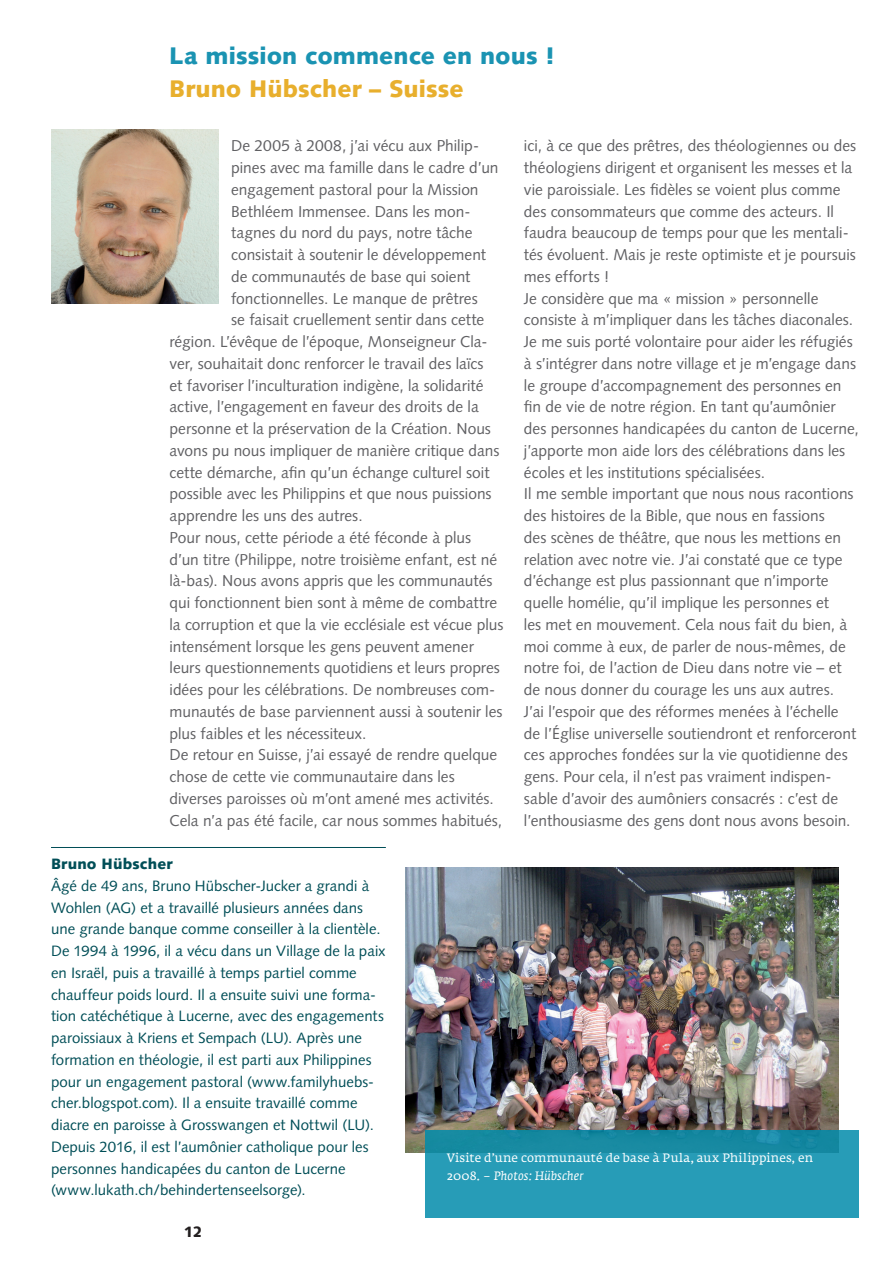
<style>
.page{position:relative;width:893px;height:1263px;background:#fff}
.page>*{position:absolute;margin:0;border:0;box-sizing:border-box;transform-origin:0 0}
.t1{font:900 24px "Syntax LT Std";color:#1a93b2}
.t2{font:900 24px "Syntax LT Std";letter-spacing:.005em;color:#e8af2d}
.t3{font:15.75px/21.8px "Syntax LT Std";color:#606063}
.t4{font:15px/21.8px "Syntax LT Std";color:#004e57}
.t5{font:900 15px "Syntax LT Std";letter-spacing:.01em;color:#004e57}
.t6{font:900 15px "Syntax LT Std";color:#231f20}
.t7{font:12px/18px "Fedra Serif A Std";letter-spacing:.015em;color:#fff}
.s1{font-style:italic}
</style>
<div class="page">
<img style="left:406px;top:867px;width:433px;height:285px">
<img style="left:51px;top:130px;width:167px;height:174px">
<div style="left:426px;top:1130px;width:433px;height:88px;background:linear-gradient(to bottom,#198da5,#2ca2bd)"></div>
<hr style="left:51px;top:847px;width:335px;height:1px;background:#004e57">
<h1 class="t1" style="left:169px;top:42px;width:387px">La mission commence en nous !</h1>
<h1 class="t2" style="left:169px;top:75px;width:296px">Bruno Hübscher – Suisse</h1>
<p class="t3" style="left:231px;top:135px;width:249px">De 2005 à 2008, j’ai vécu aux Philip-</p>
<p class="t3" style="left:231px;top:157px;width:269px">pines avec ma famille dans le cadre d’un</p>
<p class="t3" style="left:231px;top:179px;width:249px">engagement pastoral pour la Mission</p>
<p class="t3" style="left:231px;top:200px;width:241px">Bethléem Immensee. Dans les mon-</p>
<p class="t3" style="left:231px;top:222px;width:243px">tagnes du nord du pays, notre tâche</p>
<p class="t3" style="left:231px;top:244px;width:256px">consistait à soutenir le développement</p>
<p class="t3" style="left:231px;top:266px;width:241px">de communautés de base qui soient</p>
<p class="t3" style="left:231px;top:287px;width:248px">fonctionnelles. Le manque de prêtres</p>
<p class="t3" style="left:231px;top:309px;width:255px">se faisait cruellement sentir dans cette</p>
<p class="t3" style="left:170px;top:331px;width:319px">région. L’évêque de l’époque, Monseigneur Cla-</p>
<p class="t3" style="left:170px;top:353px;width:316px">ver, souhaitait donc renforcer le travail des laïcs</p>
<p class="t3" style="left:170px;top:374px;width:316px">et favoriser l’inculturation indigène, la solidarité</p>
<p class="t3" style="left:170px;top:396px;width:311px">active, l’engagement en faveur des droits de la</p>
<p class="t3" style="left:170px;top:418px;width:323px">personne et la préservation de la Création. Nous</p>
<p class="t3" style="left:170px;top:440px;width:331px">avons pu nous impliquer de manière critique dans</p>
<p class="t3" style="left:170px;top:461px;width:322px">cette démarche, afin qu’un échange culturel soit</p>
<p class="t3" style="left:170px;top:483px;width:324px">possible avec les Philippins et que nous puissions</p>
<p class="t3" style="left:170px;top:505px;width:195px">apprendre les uns des autres.</p>
<p class="t3" style="left:170px;top:527px;width:303px">Pour nous, cette période a été féconde à plus</p>
<p class="t3" style="left:170px;top:548px;width:329px">d’un titre (Philippe, notre troisième enfant, est né</p>
<p class="t3" style="left:170px;top:570px;width:324px">là-bas). Nous avons appris que les communautés</p>
<p class="t3" style="left:170px;top:592px;width:329px">qui fonctionnent bien sont à même de combattre</p>
<p class="t3" style="left:170px;top:614px;width:335px">la corruption et que la vie ecclésiale est vécue plus</p>
<p class="t3" style="left:170px;top:635px;width:306px">intensément lorsque les gens peuvent amener</p>
<p class="t3" style="left:170px;top:657px;width:332px">leurs questionnements quotidiens et leurs propres</p>
<p class="t3" style="left:170px;top:679px;width:327px">idées pour les célébrations. De nombreuses com-</p>
<p class="t3" style="left:170px;top:701px;width:334px">munautés de base parviennent aussi à soutenir les</p>
<p class="t3" style="left:170px;top:722px;width:199px">plus faibles et les nécessiteux.</p>
<p class="t3" style="left:170px;top:744px;width:329px">De retour en Suisse, j’ai essayé de rendre quelque</p>
<p class="t3" style="left:170px;top:766px;width:287px">chose de cette vie communautaire dans les</p>
<p class="t3" style="left:170px;top:788px;width:326px">diverses paroisses où m’ont amené mes activités.</p>
<p class="t3" style="left:170px;top:809px;width:334px">Cela n’a pas été facile, car nous sommes habitués,</p>
<p class="t3" style="left:524px;top:135px;width:336px">ici, à ce que des prêtres, des théologiennes ou des théologiens dirigent et organisent les messes et la vie paroissiale. Les fidèles se voient plus comme des consommateurs que comme des acteurs. Il faudra beaucoup de temps pour que les mentali&shy;tés évoluent. Mais je reste optimiste et je poursuis mes efforts !<br>Je considère que ma « mission » personnelle consiste à m’impliquer dans les tâches diaconales.<br>Je me suis porté volontaire pour aider les réfugiés à s’intégrer dans notre village et je m’engage dans le groupe d’accompagnement des personnes en fin de vie de notre région. En tant qu’aumônier des personnes handicapées du canton de Lucerne, j’apporte mon aide lors des célébrations dans les écoles et les institutions spécialisées.<br>Il me semble important que nous nous racontions des histoires de la Bible, que nous en fassions<br>des scènes de théâtre, que nous les mettions en relation avec notre vie. J’ai constaté que ce type d’échange est plus passionnant que n’importe quelle homélie, qu’il implique les personnes et<br>les met en mouvement. Cela nous fait du bien, à moi comme à eux, de parler de nous-mêmes, de notre foi, de l’action de Dieu dans notre vie – et de nous donner du courage les uns aux autres.<br>J’ai l’espoir que des réformes menées à l’échelle de l’Église universelle soutiendront et renforceront ces approches fondées sur la vie quotidienne des gens. Pour cela, il n’est pas vraiment indispen&shy;sable d’avoir des aumôniers consacrés : c’est de l’enthousiasme des gens dont nous avons besoin.</p>
<p class="t5" style="left:51px;top:855px;width:123px">Bruno Hübscher</p>
<p class="t4" style="left:51px;top:875px;width:336px">Âgé de 49 ans, Bruno Hübscher-Jucker a grandi à Wohlen (AG) et a travaillé plusieurs années dans une grande banque comme conseiller à la clientèle.<br>De 1994 à 1996, il a vécu dans un Village de la paix en Israël, puis a travaillé à temps partiel comme chauffeur poids lourd. Il a ensuite suivi une forma&shy;tion catéchétique à Lucerne, avec des engagements paroissiaux à Kriens et Sempach (LU). Après une formation en théologie, il est parti aux Philippines pour un engagement pastoral (www.familyhuebs&shy;cher.blogspot.com). Il a ensuite travaillé comme diacre en paroisse à Grosswangen et Nottwil (LU).<br>Depuis 2016, il est l’aumônier catholique pour les personnes handicapées du canton de Lucerne (www.lukath.ch/behindertenseelsorge).</p>
<p class="t6" style="left:184px;top:1223px;width:20px">12</p>
<p class="t7" style="left:447px;top:1149px;width:368px">Visite d’une communauté de base à Pula, aux Philippines, en<br>2008. – <span class="s1">Photos: Hübscher</span></p>
</div>
